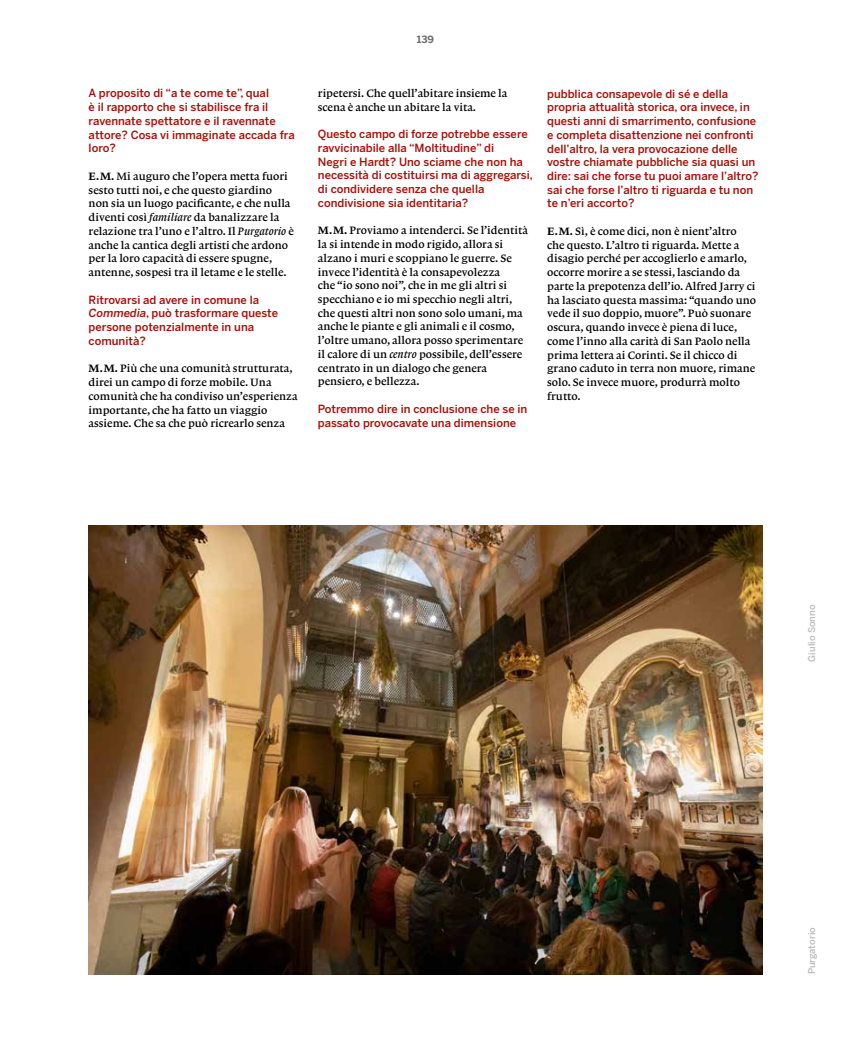
<style>
.page{position:relative;width:851px;height:1063px;background:#fff}
.page>*{position:absolute;margin:0;border:0;box-sizing:border-box;transform-origin:0 0}
.t1{font:11.25px/13.8px "Lexicon No 1 Roman B";color:#000}
.t2{font:500 11.25px/13.8px "Benton Sans";color:#a90f09}
.t3{font:700 10px "Benton Sans";color:#706f6f}
.t4{font:500 9.38px "Benton Sans";color:#bcbcbc}
.s1{font-family:"Lexicon No 1 Roman D"}
.s2{font-family:"Lexicon No 1 Italic B"}
.s3{font-style:italic}
</style>
<div class="page">
<img style="left:89px;top:526px;width:673px;height:448px">
<p class="t2" style="left:89px;top:86px;width:207px">A proposito di “a te come te”, qual<br>è il rapporto che si stabilisce fra il ravennate spettatore e il ravennate attore? Cosa vi immaginate accada fra loro?</p>
<p class="t1" style="left:89px;top:169px;width:207px"><span class="s1">E.M.</span> Mi auguro che l’opera metta fuori sesto tutti noi, e che questo giardino non sia un luogo pacificante, e che nulla diventi così <span class="s2">familiare</span> da banalizzare la relazione tra l’uno e l’altro. Il <span class="s2">Purgatorio</span> è anche la cantica degli artisti che ardono per la loro capacità di essere spugne, antenne, sospesi tra il letame e le stelle.</p>
<p class="t2" style="left:89px;top:293px;width:191px">Ritrovarsi ad avere in comune la<br><span class="s3">Commedia</span>, può trasformare queste persone potenzialmente in una comunità?</p>
<p class="t1" style="left:89px;top:362px;width:210px"><span class="s1">M.M.</span> Più che una comunità strutturata, direi un campo di forze mobile. Una comunità che ha condiviso un’esperienza importante, che ha fatto un viaggio assieme. Che sa che può ricrearlo senza</p>
<p class="t3" style="left:417px;top:34px;width:19px">139</p>
<p class="t1" style="left:318px;top:86px;width:191px">ripetersi. Che quell’abitare insieme la scena è anche un abitare la vita.</p>
<p class="t2" style="left:318px;top:127px;width:216px">Questo campo di forze potrebbe essere ravvicinabile alla “Moltitudine” di<br>Negri e Hardt? Uno sciame che non ha necessità di costituirsi ma di aggregarsi, di condividere senza che quella condivisione sia identitaria?</p>
<p class="t1" style="left:318px;top:224px;width:211px"><span class="s1">M.M.</span> Proviamo a intenderci. Se l’identità la si intende in modo rigido, allora si alzano i muri e scoppiano le guerre. Se invece l’identità è la consapevolezza<br>che “io sono noi”, che in me gli altri si specchiano e io mi specchio negli altri, che questi altri non sono solo umani, ma anche le piante e gli animali e il cosmo, l’oltre umano, allora posso sperimentare il calore di un <span class="s2">centro</span> possibile, dell’essere centrato in un dialogo che genera pensiero, e bellezza.</p>
<p class="t2" style="left:318px;top:402px;width:211px">Potremmo dire in conclusione che se in passato provocavate una dimensione</p>
<p class="t2" style="left:547px;top:86px;width:213px">pubblica consapevole di sé e della propria attualità storica, ora invece, in questi anni di smarrimento, confusione e completa disattenzione nei confronti dell’altro, la vera provocazione delle vostre chiamate pubbliche sia quasi un dire: sai che forse tu puoi amare l’altro? sai che forse l’altro ti riguarda e tu non te n’eri accorto?</p>
<p class="t1" style="left:547px;top:224px;width:210px"><span class="s1">E.M.</span> Sì, è come dici, non è nient’altro che questo. L’altro ti riguarda. Mette a disagio perché per accoglierlo e amarlo, occorre morire a se stessi, lasciando da parte la prepotenza dell’io. Alfred Jarry ci ha lasciato questa massima: “quando uno vede il suo doppio, muore”. Può suonare oscura, quando invece è piena di luce, come l’inno alla carità di San Paolo nella prima lettera ai Corinti. Se il chicco di grano caduto in terra non muore, rimane solo. Se invece muore, produrrà molto frutto.</p>
<p class="t4" style="left:806px;top:662px;width:58px;rotate:-90deg">Giulio Sonno</p>
<p class="t4" style="left:806px;top:974px;width:49px;rotate:-90deg">Purgatorio</p>
</div>
